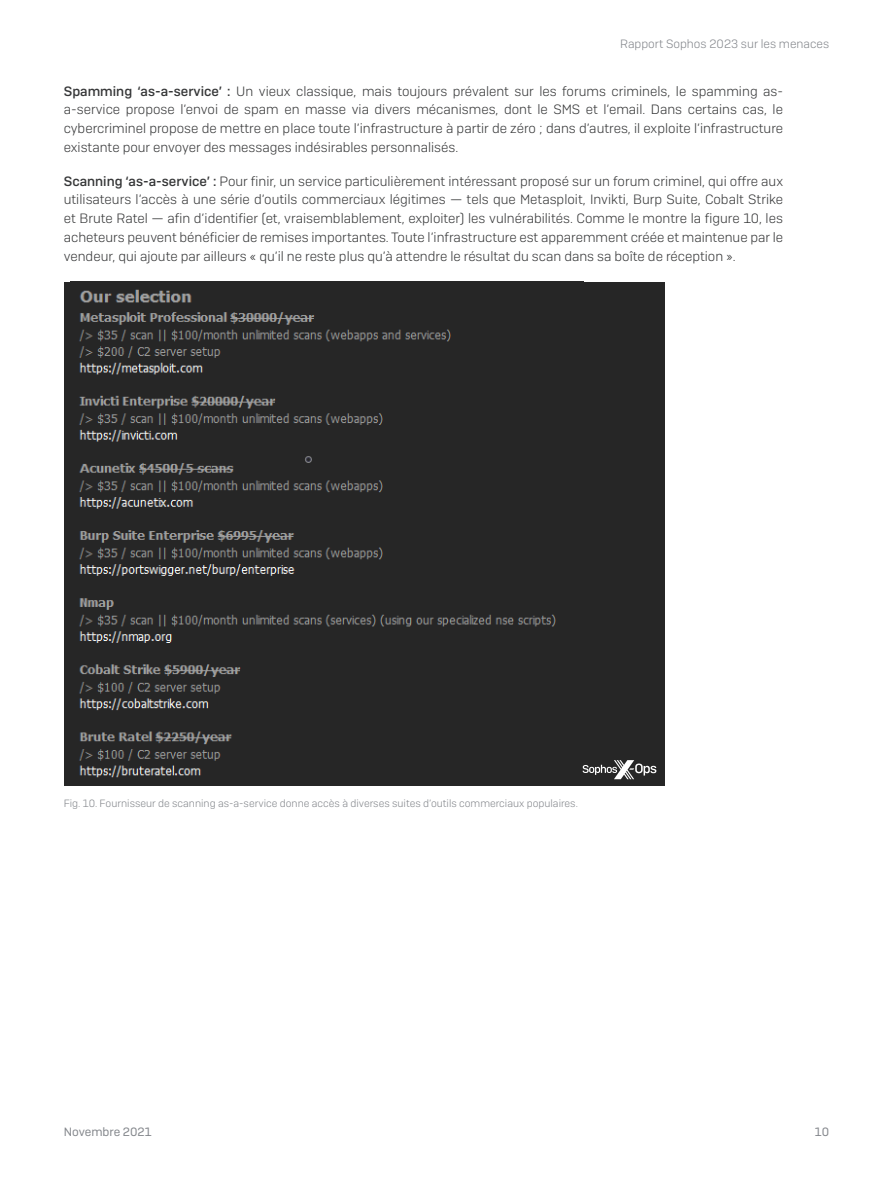
<style>
.page{position:relative;width:893px;height:1191px;background:#fff}
.page>*{position:absolute;margin:0;border:0;box-sizing:border-box;transform-origin:0 0}
.Body_Copy{font:300 13.5px/18.8px "Sophos Sans";color:#363738;text-align:justify}
.Note{font:300 13.5px/18.8px "Sophos Sans";color:#363738;text-align:justify}
.t1{font:300 12px "Sophos Sans";color:#83868b}
.t2{font:12px "Sophos Sans";color:#83868b}
.Note-2{font:300 10.5px "Sophos Sans";color:#83868b}
.s1{font-weight:500}
</style>
<div class="page">
<div style="left:64px;top:282px;width:600px;height:503px;background:#262626"></div>
<img style="left:79px;top:289px;width:504px;height:489px">
<svg style="left:583px;top:760px;width:73px;height:19px"></svg>
<p class="t1" style="left:620px;top:36px;width:211px">Rapport Sophos 2023 sur les menaces</p>
<p class="Note" style="left:64px;top:81px;width:721px"><span class="s1">Spamming ‘as-a-service’ :</span> Un vieux classique, mais toujours prévalent sur les forums criminels, le spamming as&shy;a-service propose l’envoi de spam en masse via divers mécanismes, dont le SMS et l’email. Dans certains cas, le cybercriminel propose de mettre en place toute l’infrastructure à partir de zéro ; dans d’autres, il exploite l’infrastructure existante pour envoyer des messages indésirables personnalisés.</p>
<p class="Body_Copy" style="left:64px;top:171px;width:721px"><span class="s1">Scanning ‘as-a-service’ :</span> Pour finir, un service particulièrement intéressant proposé sur un forum criminel, qui offre aux utilisateurs l’accès à une série d’outils commerciaux légitimes — tels que Metasploit, Invikti, Burp Suite, Cobalt Strike et Brute Ratel — afin d’identifier (et, vraisemblablement, exploiter) les vulnérabilités. Comme le montre la figure 10, les acheteurs peuvent bénéficier de remises importantes. Toute l’infrastructure est apparemment créée et maintenue par le vendeur, qui ajoute par ailleurs « qu’il ne reste plus qu’à attendre le résultat du scan dans sa boîte de réception ».</p>
<p class="Note-2" style="left:64px;top:797px;width:516px">Fig. 10. Fournisseur de scanning as-a-service donne accès à diverses suites d’outils commerciaux populaires.</p>
<p class="t2" style="left:64px;top:1124px;width:89px">Novembre 2021</p>
<p class="t2" style="left:815px;top:1124px;width:16px">10</p>
</div>
